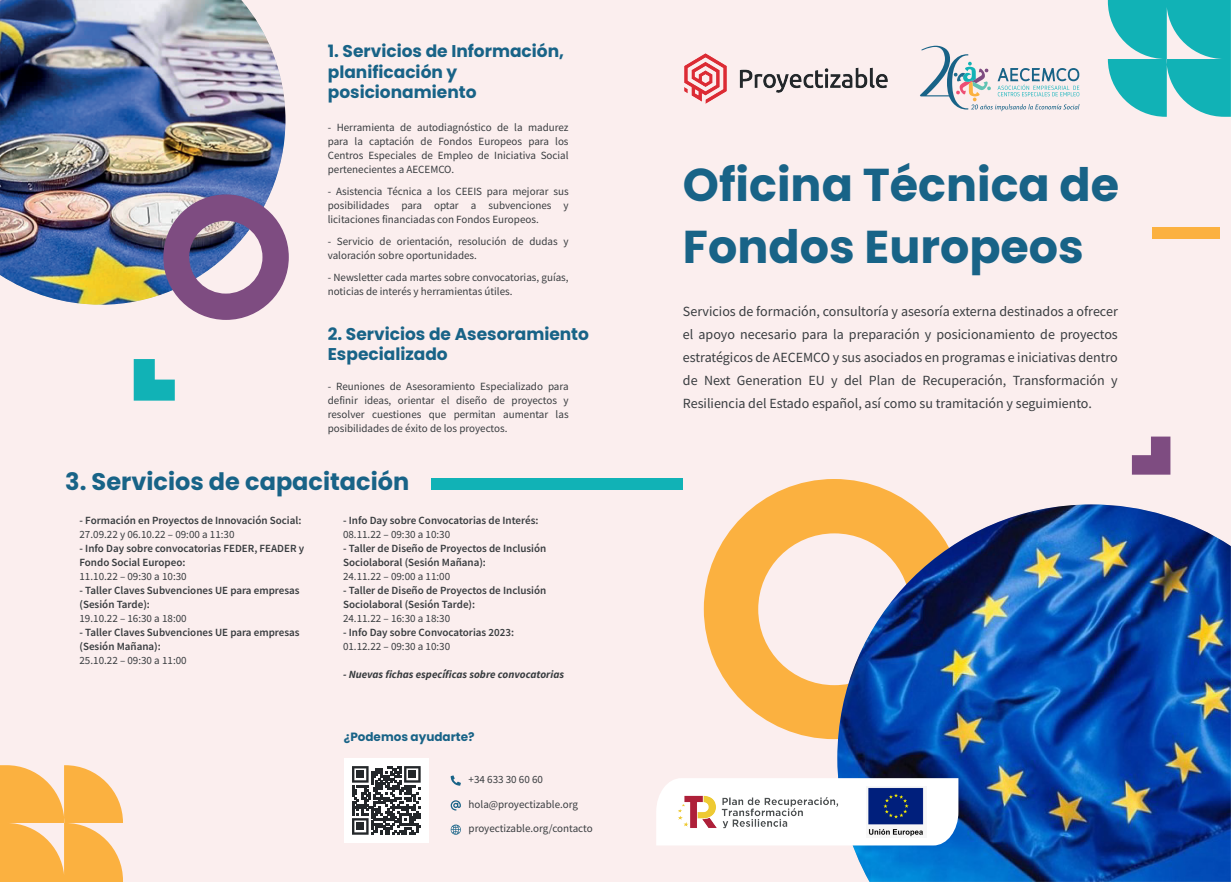
<style>
.page{position:relative;width:1231px;height:882px;background:#fff}
.page>*{position:absolute;margin:0;border:0;box-sizing:border-box;transform-origin:0 0}
.t1{font:700 46px/62px "Poppins";color:#186387}
.t2{font:700 24px "Poppins";color:#186387}
.t3{font:700 17px/20.4px "Poppins";color:#186387}
.t4{font:14px/23px "Source Sans Pro";color:#383c3f;text-align:justify}
.t5{font:700 12px "Poppins";color:#186387}
.t6{font:11px/14px "Source Sans Pro";color:#383c3f;text-align:justify}
.t7{font:600 11px/14px "Source Sans Pro";color:#383c3f}
.t8{font:italic 700 11px "Source Sans Pro";color:#383c3f}
</style>
<div class="page">
<div style="left:0;top:0;width:1230px;height:882px;background:#fbeeee"></div>
<svg style="left:1131px;top:436px;width:39px;height:38px"></svg>
<svg style="left:134px;top:359px;width:41px;height:41px"></svg>
<div style="left:431px;top:477px;width:251px;height:12px;background:#11b2b6"></div>
<svg style="left:703px;top:479px;width:208px;height:260px;fill:#fbb140"></svg>
<div style="left:1151px;top:227px;width:68px;height:12px;background:#fbb140"></div>
<svg style="left:1107px;top:0;width:123px;height:117px"></svg>
<svg style="left:0;top:765px;width:123px;height:117px"></svg>
<img style="left:0;top:0;width:285px;height:305px">
<img style="left:837px;top:504px;width:393px;height:377px">
<svg style="left:656px;top:778px;width:302px;height:67px;background:#f6f8fc"></svg>
<svg style="left:163px;top:194px;width:126px;height:126px"></svg>
<div style="left:344px;top:758px;width:85px;height:85px;background:#fff"></div>
<svg style="left:450px;top:800px;width:11px;height:10px"></svg>
<svg style="left:450px;top:775px;width:11px;height:10px"></svg>
<svg style="left:450px;top:824px;width:11px;height:11px"></svg>
<img style="left:670px;top:762px;width:175px;height:99px">
<img style="left:684px;top:54px;width:202px;height:49px">
<img style="left:866px;top:786px;width:60px;height:51px">
<svg style="left:920px;top:46px;width:159px;height:65px"></svg>
<svg style="left:352px;top:766px;width:68px;height:68px"></svg>
<div style="left:357px;top:770px;width:7px;height:8px;background:#23272a"></div>
<div style="left:409px;top:770px;width:7px;height:8px;background:#23272a"></div>
<div style="left:357px;top:823px;width:7px;height:7px;background:#23272a"></div>
<h3 class="t3" style="left:328px;top:41px;width:238px">1. Servicios de Información, planificación y posicionamiento</h3>
<p class="t6" style="left:328px;top:120px;width:242px">- Herramienta de autodiagnóstico de la madurez para la captación de Fondos Europeos para los Centros Especiales de Empleo de Iniciativa Social pertenecientes a AECEMCO.</p>
<p class="t6" style="left:328px;top:184px;width:242px">- Asistencia Técnica a los CEEIS para mejorar sus posibilidades para optar a subvenciones y licitaciones financiadas con Fondos Europeos.</p>
<p class="t6" style="left:328px;top:234px;width:242px">- Servicio de orientación, resolución de dudas y valoración sobre oportunidades.</p>
<p class="t6" style="left:328px;top:270px;width:242px">- Newsletter cada martes sobre convocatorias, guías, noticias de interés y herramientas útiles.</p>
<h3 class="t3" style="left:328px;top:324px;width:263px">2. Servicios de Asesoramiento<br>Especializado</h3>
<p class="t6" style="left:328px;top:380px;width:242px">- Reuniones de Asesoramiento Especializado para definir ideas, orientar el diseño de proyectos y resolver cuestiones que permitan aumentar las posibilidades de éxito de los proyectos.</p>
<h2 class="t2" style="left:65px;top:467px;width:345px">3. Servicios de capacitación</h2>
<p class="t7" style="left:79px;top:513px;width:223px">- Formación en Proyectos de Innovación Social:</p>
<p class="t6" style="left:79px;top:527px;width:156px">27.09.22 y 06.10.22 – 09:00 a 11:30</p>
<p class="t7" style="left:79px;top:541px;width:226px">- Info Day sobre convocatorias FEDER, FEADER y<br>Fondo Social Europeo:</p>
<p class="t6" style="left:79px;top:569px;width:109px">11.10.22 – 09:30 a 10:30</p>
<p class="t7" style="left:79px;top:583px;width:221px">- Taller Claves Subvenciones UE para empresas (Sesión Tarde):</p>
<p class="t6" style="left:79px;top:611px;width:109px">19.10.22 – 16:30 a 18:00</p>
<p class="t7" style="left:79px;top:625px;width:221px">- Taller Claves Subvenciones UE para empresas (Sesión Mañana):</p>
<p class="t6" style="left:79px;top:653px;width:109px">25.10.22 – 09:30 a 11:00</p>
<p class="t7" style="left:343px;top:513px;width:197px">- Info Day sobre Convocatorias de Interés:</p>
<p class="t6" style="left:343px;top:527px;width:109px">08.11.22 – 09:30 a 10:30</p>
<p class="t7" style="left:343px;top:541px;width:205px">- Taller de Diseño de Proyectos de Inclusión<br>Sociolaboral (Sesión Mañana):</p>
<p class="t6" style="left:343px;top:569px;width:109px">24.11.22 – 09:00 a 11:00</p>
<p class="t7" style="left:343px;top:583px;width:205px">- Taller de Diseño de Proyectos de Inclusión<br>Sociolaboral (Sesión Tarde):</p>
<p class="t6" style="left:343px;top:611px;width:109px">24.11.22 – 16:30 a 18:30</p>
<p class="t7" style="left:343px;top:625px;width:173px">- Info Day sobre Convocatorias 2023:</p>
<p class="t6" style="left:343px;top:639px;width:109px">01.12.22 – 09:30 a 10:30</p>
<p class="t8" style="left:343px;top:666px;width:223px">- Nuevas fichas específicas sobre convocatorias</p>
<p class="t5" style="left:344px;top:730px;width:132px">¿Podemos ayudarte?</p>
<p class="t6" style="left:468px;top:772px;width:76px">+34 633 30 60 60</p>
<p class="t6" style="left:468px;top:797px;width:111px">hola@proyectizable.org</p>
<p class="t6" style="left:468px;top:821px;width:126px">proyectizable.org/contacto</p>
<h1 class="t1" style="left:682px;top:154px;width:437px">Oficina Técnica de<br>Fondos Europeos</h1>
<p class="t4" style="left:682px;top:300px;width:436px">Servicios de formación, consultoría y asesoría externa destinados a ofrecer el apoyo necesario para la preparación y posicionamiento de proyectos estratégicos de AECEMCO y sus asociados en programas e iniciativas dentro de Next Generation EU y del Plan de Recuperación, Transformación y Resiliencia del Estado español, así como su tramitación y seguimiento.</p>
</div>
